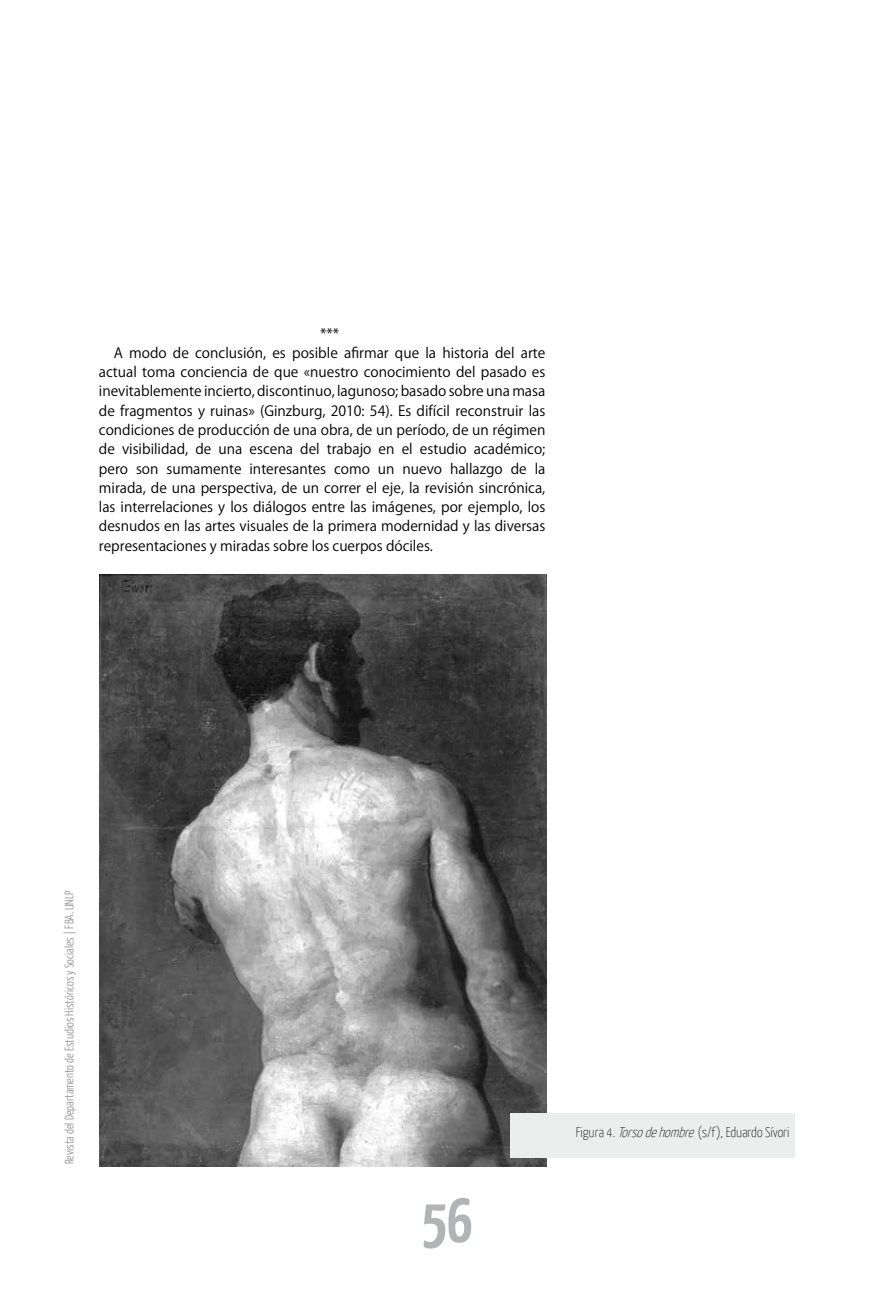
<style>
.page{position:relative;width:893px;height:1315px;background:#fff}
.page>*{position:absolute;margin:0;border:0;box-sizing:border-box;transform-origin:0 0}
.t1{font:700 63px "Yanone Kaffeesatz";color:#b1b3b4}
.t2{font:14px "Koz Go Pr 6 N";color:#000}
.t3{font:100 14px "Yanone Kaffeesatz";color:#000}
.t4{font:300 12.25px "Yanone Kaffeesatz";color:#87888a}
.s1{font-style:italic}
</style>
<div class="page">
<img style="left:100px;top:574px;width:446px;height:592px">
<div style="left:510px;top:1112px;width:284px;height:45px;background:#eceded"></div>
<p class="t2" style="left:320px;top:326px;width:21px">***</p>
<p class="t2" style="left:114px;top:345px;width:433px">A modo de conclusión, es posible afirmar que la historia del arte</p>
<p class="t2" style="left:99px;top:364px;width:448px">actual toma conciencia de que «nuestro conocimiento del pasado es</p>
<p class="t2" style="left:99px;top:383px;width:448px">inevitablemente incierto, discontinuo, lagunoso; basado sobre una masa</p>
<p class="t2" style="left:99px;top:403px;width:448px">de fragmentos y ruinas» (Ginzburg, 2010: 54). Es difícil reconstruir las</p>
<p class="t2" style="left:99px;top:422px;width:448px">condiciones de producción de una obra, de un período, de un régimen</p>
<p class="t2" style="left:99px;top:441px;width:448px">de visibilidad, de una escena del trabajo en el estudio académico;</p>
<p class="t2" style="left:99px;top:460px;width:448px">pero son sumamente interesantes como un nuevo hallazgo de la</p>
<p class="t2" style="left:99px;top:480px;width:448px">mirada, de una perspectiva, de un correr el eje, la revisión sincrónica,</p>
<p class="t2" style="left:99px;top:499px;width:448px">las interrelaciones y los diálogos entre las imágenes, por ejemplo, los</p>
<p class="t2" style="left:99px;top:518px;width:448px">desnudos en las artes visuales de la primera modernidad y las diversas</p>
<p class="t2" style="left:99px;top:537px;width:336px">representaciones y miradas sobre los cuerpos dóciles.</p>
<p class="t4" style="left:62px;top:1164px;width:276px;rotate:-90deg">Revista del Departamento de Estudios Históricos y Sociales | FBA. UNLP</p>
<h1 class="t1" style="left:422px;top:1182px;width:52px">56</h1>
<p class="t3" style="left:576px;top:1124px;width:215px">Figura 4. <span class="s1">Torsodehombre</span>(s/f ), Eduardo Sívori</p>
</div>
